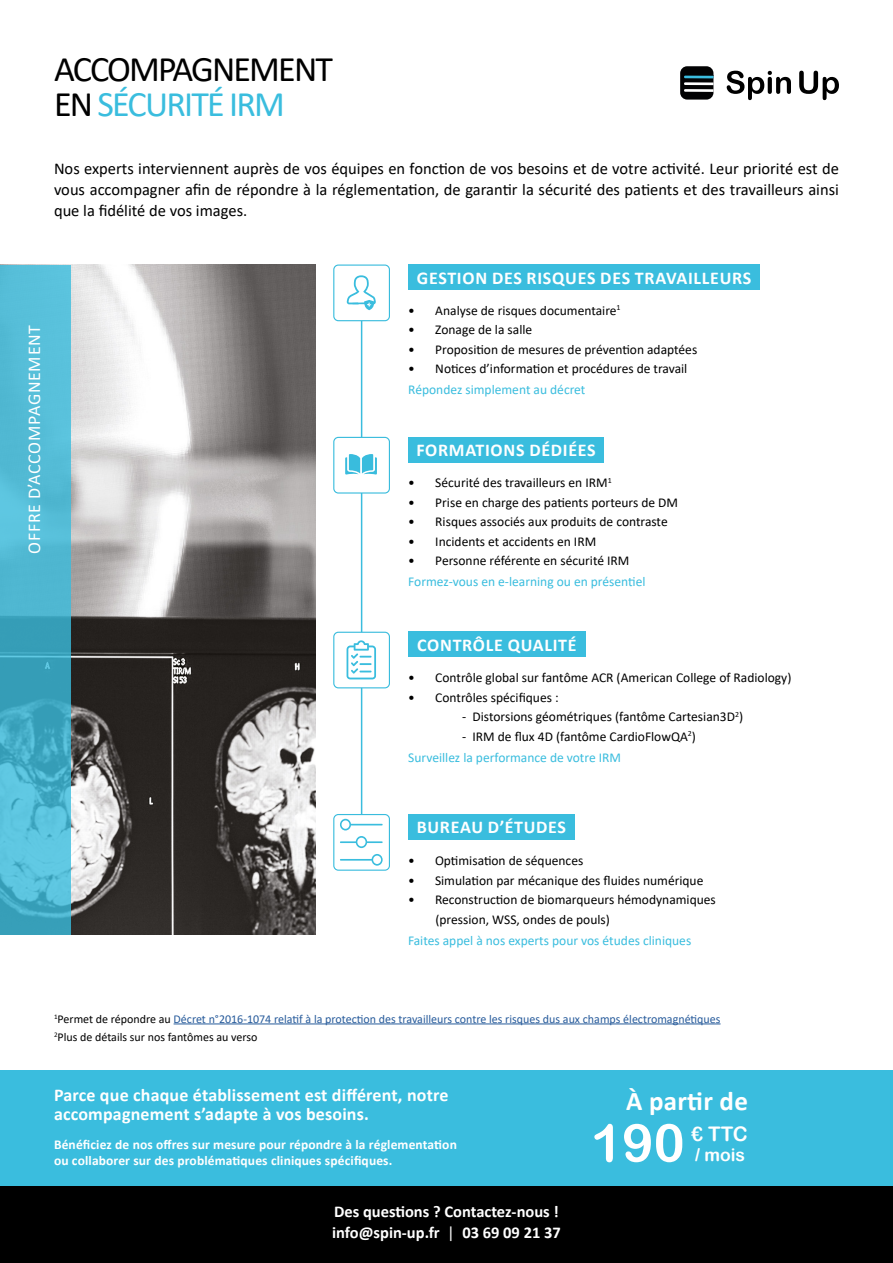
<style>
.page{position:relative;width:893px;height:1263px;background:#fff}
.page>*{position:absolute;margin:0;border:0;box-sizing:border-box;transform-origin:0 0}
.t1{font:52.65px "Arial Rounded MT Bold";color:#fff}
.t2{font:36px/34.5px "Calibri";letter-spacing:-.05em;color:#000}
.t3{font:700 27px "Calibri";letter-spacing:.01em;color:#fff}
.t4{font:20.1px "Arial Rounded MT Bold";color:#fff}
.t5{font:700 18px/19.5px "Calibri";letter-spacing:.01em;color:#fff}
.t6{font:700 18px "Calibri";letter-spacing:.04em;color:#fff}
.t7{font:18px "Calibri";letter-spacing:.04em;color:#fff}
.t8{font:17.7px "Arial Rounded MT Bold";color:#fff}
.t9{font:16.5px/21px "Calibri";color:#000;text-align:justify}
.t10{font:700 16.5px/21px "Calibri";color:#fff}
.t11{font:13.5px/21px "Calibri";color:#000}
.t12{font:700 13.5px/16.5px "Calibri";letter-spacing:.01em;color:#fff}
.t13{font:13.5px "Calibri";color:#3abdde}
.t14{font:12px/18px "Calibri";color:#275b9b}
.s1{color:#3abdde}
.s2{color:#000}
.s3{font-weight:400}
</style>
<div class="page">
<div style="left:0;top:1185px;width:893px;height:78px;background:#000"></div>
<div style="left:0;top:1071px;width:893px;height:115px;background:#3abdde"></div>
<img style="left:71px;top:265px;width:244px;height:669px">
<svg style="left:0;top:265px;width:71px;height:669px;fill:#52bad5"></svg>
<hr style="left:174px;top:1023px;width:546px;height:1px;background:#275b9b">
<div style="left:408px;top:437px;width:196px;height:25px;background:#3abdde"></div>
<div style="left:408px;top:264px;width:352px;height:26px;background:#3abdde"></div>
<div style="left:408px;top:631px;width:177px;height:26px;background:#3abdde"></div>
<div style="left:408px;top:814px;width:166px;height:25px;background:#3abdde"></div>
<svg style="left:727px;top:71px;width:64px;height:29px"></svg>
<svg style="left:799px;top:71px;width:40px;height:29px"></svg>
<div style="left:680px;top:66px;width:33px;height:34px;background:#020203;border-radius:7px"></div>
<svg style="left:684px;top:76px;width:29px;height:16px"></svg>
<hr style="left:361px;top:320px;width:1px;height:119px;background:#3abdde">
<hr style="left:361px;top:493px;width:1px;height:141px;background:#3abdde">
<hr style="left:361px;top:685px;width:1px;height:130px;background:#3abdde">
<div style="left:333px;top:437px;width:57px;height:57px;border:1px solid #39bcdd;border-radius:5px"></div>
<svg style="left:345px;top:454px;width:32px;height:21px"></svg>
<div style="left:334px;top:632px;width:55px;height:56px;background:#fff;border-radius:5px"></div>
<div style="left:333px;top:632px;width:57px;height:56px;border:1px solid #39bcdd;border-radius:5px"></div>
<svg style="left:347px;top:640px;width:29px;height:39px"></svg>
<div style="left:333px;top:264px;width:57px;height:57px;border:1px solid #39bcdd;border-radius:5px"></div>
<svg style="left:347px;top:275px;width:29px;height:35px"></svg>
<div style="left:333px;top:814px;width:57px;height:57px;border:1px solid #39bcdd;border-radius:5px"></div>
<svg style="left:340px;top:819px;width:43px;height:11px"></svg>
<svg style="left:340px;top:854px;width:43px;height:12px"></svg>
<svg style="left:340px;top:836px;width:43px;height:12px"></svg>
<h2 class="t2" style="left:54px;top:51px;width:280px">ACCOMPAGNEMENT<br>EN <span class="s1">SÉCURITÉ IRM</span></h2>
<p class="t9" style="left:54px;top:158px;width:786px">Nos experts interviennent auprès de vos équipes en fonction de vos besoins et de votre activité. Leur priorité est de vous accompagner afin de répondre à la réglementation, de garantir la sécurité des patients et des travailleurs ainsi que la fidélité de vos images.</p>
<h3 class="t7" style="left:22px;top:554px;width:230px;rotate:-90deg">OFFRE D’ACCOMPAGNEMENT</h3>
<h3 class="t6" style="left:417px;top:265px;width:336px">GESTION DES RISQUES DES TRAVAILLEURS</h3>
<p class="t11" style="left:408px;top:300px;width:214px">• Analyse de risques documentaire<sup>1</sup></p>
<p class="t11" style="left:408px;top:319px;width:125px">• Zonage de la salle</p>
<p class="t11" style="left:408px;top:338px;width:291px">• Proposition de mesures de prévention adaptées</p>
<p class="t11" style="left:408px;top:358px;width:281px">• Notices d’information et procédures de travail</p>
<p class="t13" style="left:408px;top:380px;width:179px">Répondez simplement au décret</p>
<h3 class="t6" style="left:416px;top:438px;width:181px">FORMATIONS DÉDIÉES</h3>
<p class="t11" style="left:408px;top:472px;width:205px">• Sécurité des travailleurs en IRM<sup>1</sup></p>
<p class="t11" style="left:408px;top:491px;width:271px">• Prise en charge des patients porteurs de DM</p>
<p class="t11" style="left:408px;top:511px;width:261px">• Risques associés aux produits de contraste</p>
<p class="t11" style="left:408px;top:530px;width:189px">• Incidents et accidents en IRM</p>
<p class="t11" style="left:408px;top:550px;width:223px">• Personne référente en sécurité IRM</p>
<p class="t13" style="left:408px;top:572px;width:239px">Formez-vous en e-learning ou en présentiel</p>
<h3 class="t6" style="left:417px;top:632px;width:161px">CONTRÔLE QUALITÉ</h3>
<p class="t11" style="left:408px;top:667px;width:385px">• Contrôle global sur fantôme ACR (American College of Radiology)</p>
<p class="t11" style="left:408px;top:686px;width:152px">• Contrôles spécifiques :</p>
<p class="t11" style="left:462px;top:706px;width:282px">- Distorsions géométriques (fantôme Cartesian3D<sup>2</sup>)</p>
<p class="t11" style="left:408px;top:725px;width:289px;text-indent:54px">- IRM de flux 4D (fantôme CardioFlowQA<sup>2</sup>)<br><span class="s1">Surveillez la performance de votre IRM</span></p>
<h3 class="t6" style="left:417px;top:815px;width:151px">BUREAU D’ÉTUDES</h3>
<p class="t11" style="left:408px;top:850px;width:177px">• Optimisation de séquences</p>
<p class="t11" style="left:408px;top:869px;width:297px">• Simulation par mécanique des fluides numérique</p>
<p class="t11" style="left:435px;top:890px;width:282px;line-height:19.5px;text-indent:-27px">• Reconstruction de biomarqueurs hémodynamiques (pression, WSS, ondes de pouls)</p>
<p class="t13" style="left:408px;top:931px;width:285px">Faites appel à nos experts pour vos études cliniques</p>
<p class="t14" style="left:54px;top:1009px;width:668px"><sup>1</sup><span class="s2">Permet de répondre au</span> Décret n°2016-1074 relatif à la protection des travailleurs contre les risques dus aux champs électromagnétiques<br><sup>2</sup><span class="s2">Plus de détails sur nos fantômes au verso</span></p>
<h3 class="t5" style="left:54px;top:1085px;width:396px">Parce que chaque établissement est différent, notre accompagnement s’adapte à vos besoins.</h3>
<p class="t12" style="left:54px;top:1136px;width:404px">Bénéficiez de nos offres sur mesure pour répondre à la réglementation ou collaborer sur des problématiques cliniques spécifiques.</p>
<p class="t10" style="left:332px;top:1201px;width:230px">Des questions ? Contactez-nous ! info@spin-up.fr <span class="s3">|</span> 03 69 09 21 37</p>
<h3 class="t3" style="left:626px;top:1082px;width:123px">À partir de</h3>
<h1 class="t1" style="left:591px;top:1112px;width:95px">190</h1>
<h3 class="t4" style="left:691px;top:1122px;width:58px">€ TTC</h3>
<h3 class="t8" style="left:695px;top:1144px;width:52px">/ mois</h3>
</div>
